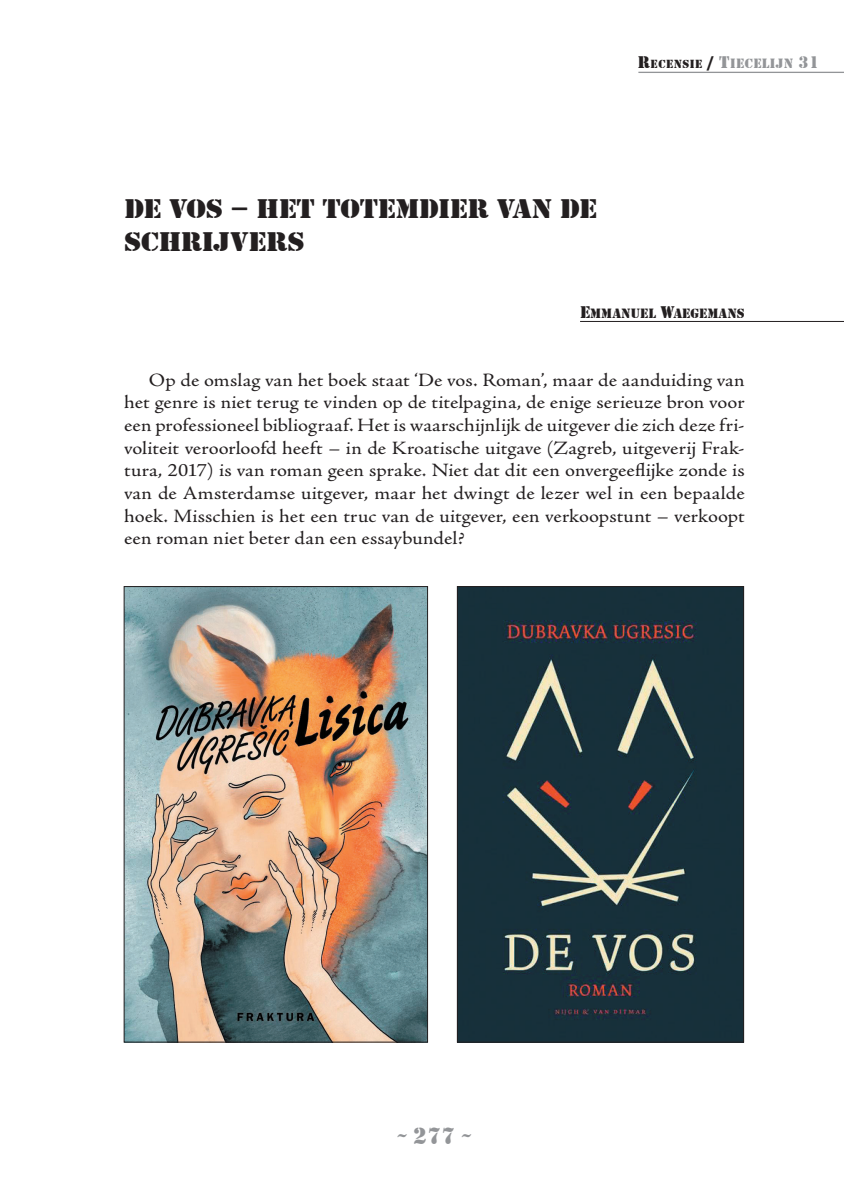
<style>
.page{position:relative;width:844px;height:1191px;background:#fff}
.page>*{position:absolute;margin:0;border:0;box-sizing:border-box;transform-origin:0 0}
.t1{font:28px/33.6px "Stencil";letter-spacing:-.015em;color:#231f20;scale:1.1 1}
.t2{font:24.5px "Stencil";color:#939598}
.t3{font:18.9px/22.8px "Adobe Jenson Pro";letter-spacing:.005em;color:#231f20;text-align:justify;scale:1.1 1}
.t4{font:14px "Stencil";letter-spacing:.03em;color:#939598}
.t5{font:14px "Stencil";letter-spacing:.005em;color:#231f20}
.s1{font-size:17.5px;color:#231f20}
.s2{font-size:12.25px;color:#231f20}
.s3{font-size:17.5px}
</style>
<div class="page">
<hr style="left:638px;top:72px;width:205px;height:1px;background:#939598">
<hr style="left:580px;top:321px;width:263px;height:1px;background:#231f20">
<img style="left:126px;top:588px;width:300px;height:452px">
<div style="left:124px;top:586px;width:304px;height:456px;border:1px solid #231f20"></div>
<img style="left:459px;top:588px;width:282px;height:452px">
<div style="left:457px;top:586px;width:286px;height:456px;border:1px solid #231f20"></div>
<p class="t4" style="left:637px;top:55px;width:183px"><span class="s1">R</span><span class="s2">ECENSIE</span> <span class="s1">/</span> <span class="s3">T</span>IECELIJN <span class="s3">31</span></p>
<h1 class="t1" style="left:124px;top:192px;width:431px">DE VOS HET TOTEMDIER VAN DE<br>SCHRIJVERS</h1>
<p class="t5" style="left:580px;top:305px;width:166px"><span class="s3">E</span>MMANUEL <span class="s3">W</span>AEGEMANS</p>
<p class="t3" style="left:124px;top:369px;width:565px;text-indent:25px">Op de omslag van het boek staat ‘De vos. Roman’, maar de aanduiding van het genre is niet terug te vinden op de titelpagina, de enige serieuze bron voor een professioneel bibliograaf. Het is waarschijnlijk de uitgever die zich deze fri&shy;voliteit veroorloofd heeft – in de Kroatische uitgave (Zagreb, uitgeverij Frak&shy;tura, 2017) is van roman geen sprake. Niet dat dit een onvergeeflijke zonde is van de Amsterdamse uitgever, maar het dwingt de lezer wel in een bepaalde hoek. Misschien is het een truc van de uitgever, een verkoopstunt – verkoopt een roman niet beter dan een essaybundel?</p>
<p class="t2" style="left:397px;top:1121px;width:75px">~ 277 ~</p>
</div>
